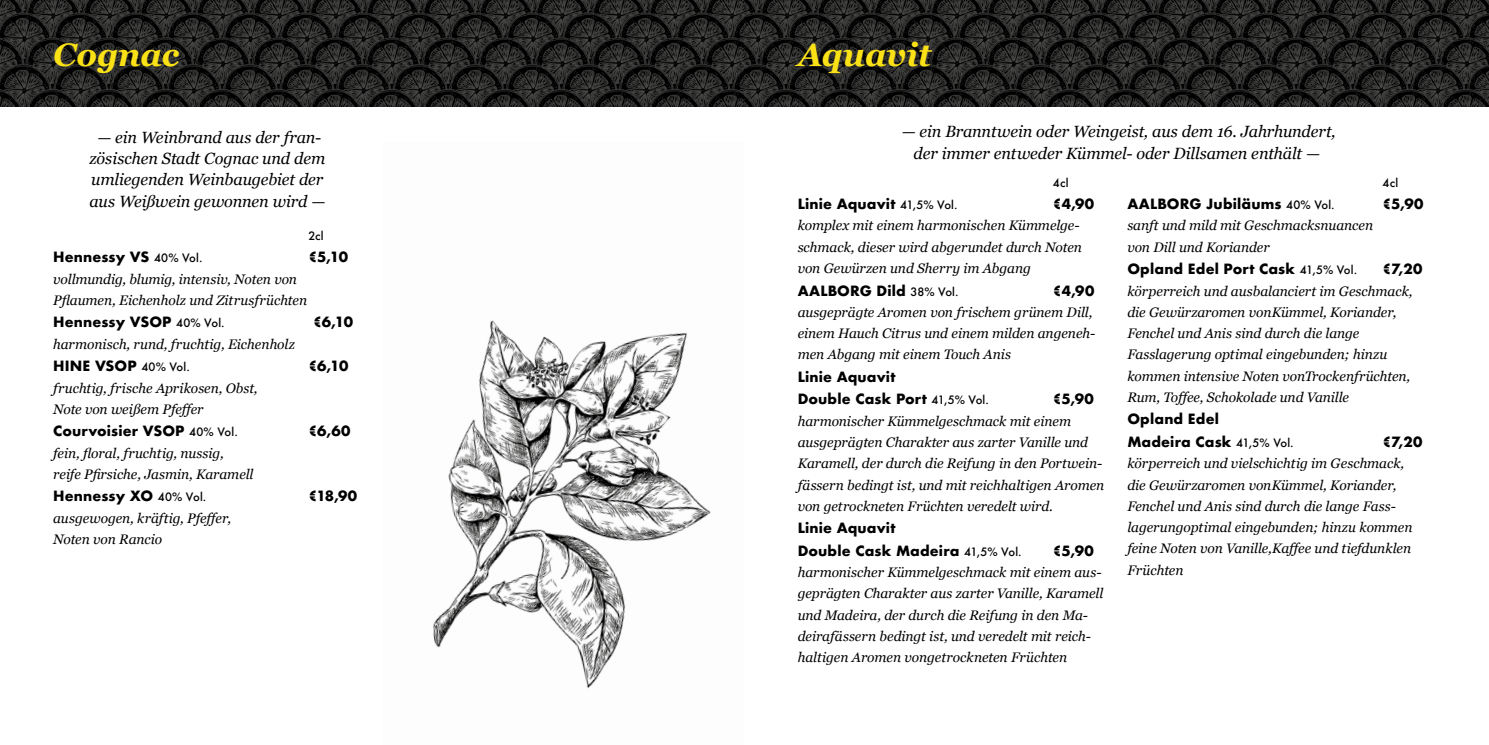
<style>
.page{position:relative;width:1489px;height:745px;background:#fff}
.page>*{position:absolute;margin:0;border:0;box-sizing:border-box;transform-origin:0 0}
.t1{font:italic 700 32.5px "Georgia";color:#fbe216}
.t2{font:italic 16.25px/21.2px "Georgia";letter-spacing:-.01em;color:#000;text-align:center}
.t3{font:italic 13.75px/21.2px "Georgia";letter-spacing:-.005em;color:#000}
.t4{font:700 13.75px/22.5px "Futura";letter-spacing:.01em;color:#000}
.t5{font:500 11.25px "Futura";letter-spacing:.025em;color:#000}
.s1{font-weight:500;font-size:11.25px}
</style>
<div class="page">
<img style="left:0;top:0;width:1488px;height:106px">
<img style="left:433px;top:320px;width:278px;height:369px">
<h1 class="t1" style="left:53px;top:30px;width:128px">Cognac</h1>
<p class="t2" style="left:89px;top:126px;width:237px">— ein Weinbrand aus der fran&shy;zösischen Stadt Cognac und dem umliegenden Weinbaugebiet der aus Weißwein gewonnen wird —</p>
<p class="t5" style="left:308px;top:228px;width:17px">2cl</p>
<p class="t4" style="left:53px;top:246px;width:151px">Hennessy VS <span class="s1">40% Vol.</span></p>
<p class="t4" style="left:308px;top:246px;width:41px">€5,10</p>
<p class="t3" style="left:53px;top:267px;width:255px">vollmundig, blumig, intensiv, Noten von<br>Pflaumen, Eichenholz und Zitrusfrüchten</p>
<p class="t4" style="left:53px;top:311px;width:173px">Hennessy VSOP <span class="s1">40% Vol.</span></p>
<p class="t4" style="left:313px;top:311px;width:41px">€6,10</p>
<p class="t3" style="left:53px;top:332px;width:243px">harmonisch, rund, fruchtig, Eichenholz</p>
<p class="t4" style="left:53px;top:354px;width:138px">HINE VSOP <span class="s1">40% Vol.</span></p>
<p class="t4" style="left:308px;top:354px;width:41px">€6,10</p>
<p class="t3" style="left:53px;top:376px;width:206px">fruchtig, frische Aprikosen, Obst,<br>Note von weißem Pfeffer</p>
<p class="t4" style="left:53px;top:419px;width:186px">Courvoisier VSOP <span class="s1">40% Vol.</span></p>
<p class="t4" style="left:308px;top:419px;width:44px">€6,60</p>
<p class="t3" style="left:53px;top:441px;width:202px">fein, floral, fruchtig, nussig, reife Pfirsiche, Jasmin, Karamell</p>
<p class="t4" style="left:53px;top:484px;width:155px">Hennessy XO <span class="s1">40% Vol.</span></p>
<p class="t4" style="left:308px;top:484px;width:50px">€18,90</p>
<p class="t3" style="left:53px;top:506px;width:179px">ausgewogen, kräftig, Pfeffer,<br>Noten von Rancio</p>
<h1 class="t1" style="left:797px;top:30px;width:135px">Aquavit</h1>
<p class="t2" style="left:901px;top:120px;width:435px">— ein Branntwein oder Weingeist, aus dem 16. Jahrhundert, der immer entweder Kümmel- oder Dillsamen enthält —</p>
<p class="t5" style="left:1052px;top:175px;width:17px">4cl</p>
<p class="t5" style="left:1382px;top:175px;width:17px">4cl</p>
<p class="t4" style="left:797px;top:193px;width:161px">Linie Aquavit <span class="s1">41,5% Vol.</span></p>
<p class="t4" style="left:1052px;top:193px;width:43px">€4,90</p>
<p class="t3" style="left:797px;top:214px;width:286px">komplex mit einem harmonischen Kümmelge&shy;schmack, dieser wird abgerundet durch Noten von Gewürzen und Sherry im Abgang</p>
<p class="t4" style="left:797px;top:279px;width:162px">AALBORG Dild <span class="s1">38% Vol.</span></p>
<p class="t4" style="left:1052px;top:279px;width:43px">€4,90</p>
<p class="t3" style="left:797px;top:301px;width:299px">ausgeprägte Aromen von frischem grünem Dill, einem Hauch Citrus und einem milden angeneh&shy;men Abgang mit einem Touch Anis</p>
<p class="t4" style="left:797px;top:365px;width:193px">Linie Aquavit<br>Double Cask Port <span class="s1">41,5% Vol.</span></p>
<p class="t4" style="left:1052px;top:388px;width:42px">€5,90</p>
<p class="t3" style="left:797px;top:409px;width:308px">harmonischer Kümmelgeschmack mit einem ausgeprägten Charakter aus zarter Vanille und Karamell, der durch die Reifung in den Portwein&shy;fässern bedingt ist, und mit reichhaltigen Aromen von getrockneten Früchten veredelt wird.</p>
<p class="t4" style="left:797px;top:516px;width:225px">Linie Aquavit<br>Double Cask Madeira <span class="s1">41,5% Vol.</span></p>
<p class="t4" style="left:1052px;top:539px;width:42px">€5,90</p>
<p class="t3" style="left:797px;top:561px;width:307px">harmonischer Kümmelgeschmack mit einem aus&shy;geprägten Charakter aus zarter Vanille, Karamell und Madeira, der durch die Reifung in den Ma&shy;deirafässern bedingt ist, und veredelt mit reich&shy;haltigen Aromen vongetrockneten Früchten</p>
<p class="t4" style="left:1127px;top:193px;width:209px">AALBORG Jubiläums <span class="s1">40% Vol.</span></p>
<p class="t4" style="left:1382px;top:193px;width:42px">€5,90</p>
<p class="t3" style="left:1127px;top:214px;width:247px">sanft und mild mit Geschmacksnuancen von Dill und Koriander</p>
<p class="t4" style="left:1127px;top:257px;width:231px">Opland Edel Port Cask <span class="s1">41,5% Vol.</span></p>
<p class="t4" style="left:1382px;top:258px;width:41px">€7,20</p>
<p class="t3" style="left:1127px;top:279px;width:287px">körperreich und ausbalanciert im Geschmack, die Gewürzaromen vonKümmel, Koriander, Fenchel und Anis sind durch die lange Fasslagerung optimal eingebunden; hinzu kommen intensive Noten vonTrockenfrüchten, Rum, Toffee, Schokolade und Vanille</p>
<p class="t4" style="left:1127px;top:407px;width:168px">Opland Edel<br>Madeira Cask <span class="s1">41,5% Vol.</span></p>
<p class="t4" style="left:1382px;top:430px;width:41px">€7,20</p>
<p class="t3" style="left:1127px;top:452px;width:287px">körperreich und vielschichtig im Geschmack, die Gewürzaromen vonKümmel, Koriander, Fenchel und Anis sind durch die lange Fass&shy;lagerungoptimal eingebunden; hinzu kommen feine Noten von Vanille,Kaffee und tiefdunklen Früchten</p>
</div>
